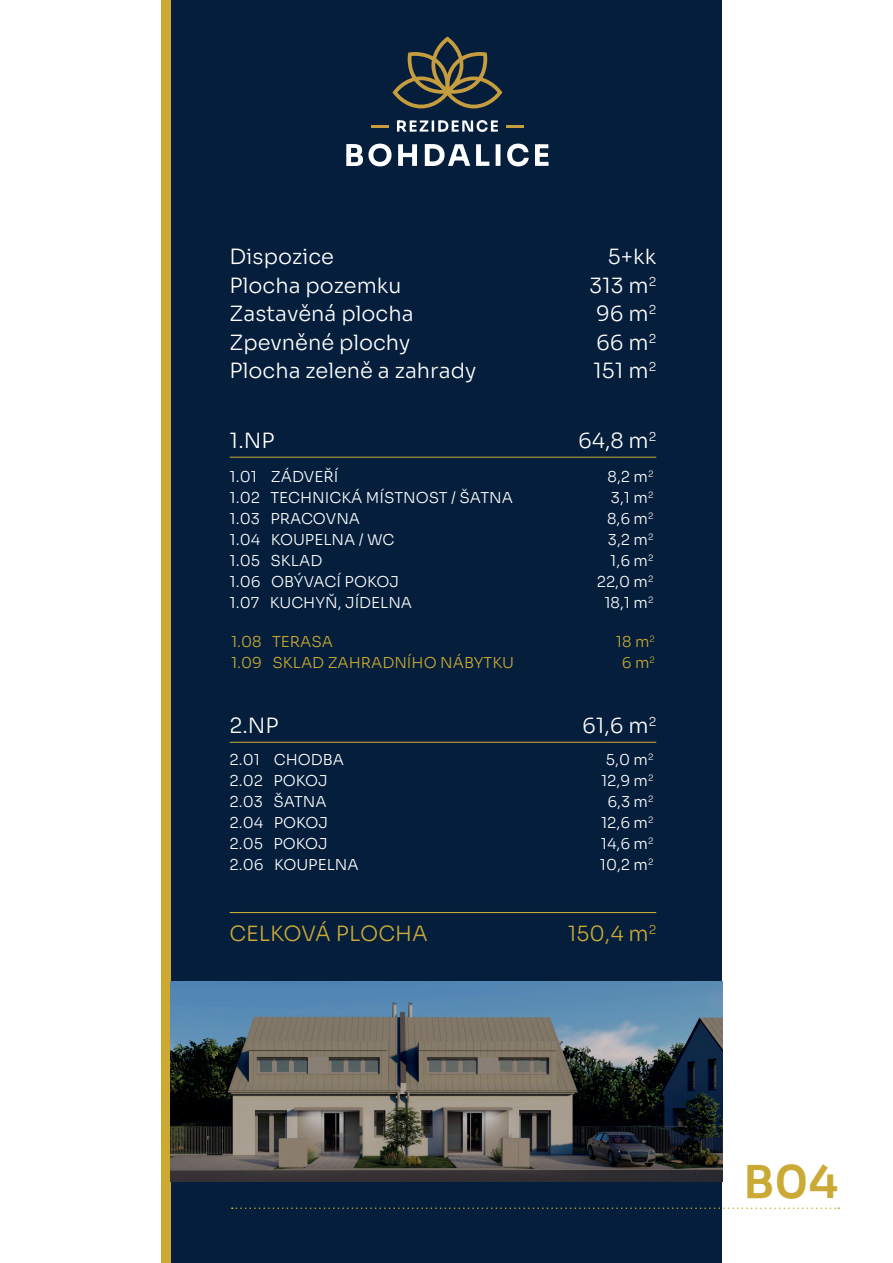
<style>
.page{position:relative;width:893px;height:1263px;background:#fff}
.page>*{position:absolute;margin:0;border:0;box-sizing:border-box;transform-origin:0 0}
.t1{font:600 45px "Sora";color:#caa934}
.t2{font:300 21px/28.5px "Sora";color:#fff}
.t3{font:300 21px "Sora";color:#caa934}
.t4{font:300 15px/21px "Sora";color:#fff}
.t5{font:300 15px/21px "Sora";color:#caa934}
</style>
<div class="page">
<div style="left:171px;top:1px;width:551px;height:1262px;background:#041e3b"></div>
<svg style="left:392px;top:37px;width:110px;height:71px"></svg>
<svg style="left:371px;top:125px;width:18px;height:2px"></svg>
<svg style="left:506px;top:125px;width:18px;height:2px"></svg>
<svg style="left:397px;top:120px;width:101px;height:12px"></svg>
<svg style="left:346px;top:143px;width:203px;height:23px"></svg>
<div style="left:162px;top:0;width:9px;height:1263px;background:#cda932"></div>
<hr style="left:230px;top:457px;width:426px;height:1px;background:#cda932">
<hr style="left:230px;top:742px;width:426px;height:1px;background:#cda932">
<hr style="left:230px;top:912px;width:426px;height:1px;background:#caa934">
<svg style="left:232px;top:1207px;width:607px;height:2px"></svg>
<img style="left:171px;top:982px;width:551px;height:200px">
<h2 class="t2" style="left:230px;top:240px;width:248px">Dispozice<br>Plocha pozemku<br>Zastavěná plocha<br>Zpevněné plochy<br>Plocha zeleně a zahrady</h2>
<h2 class="t2" style="left:589px;top:240px;width:68px;text-align:right">5+kk<br>313 m<sup>2<br></sup>96 m<sup>2<br></sup>66 m<sup>2<br></sup>151 m<sup>2</sup></h2>
<h2 class="t2" style="left:230px;top:424px;width:47px">1.NP</h2>
<h2 class="t2" style="left:578px;top:424px;width:80px">64,8 m<sup>2</sup></h2>
<p class="t4" style="left:230px;top:465px;width:285px">1.01 ZÁDVEŘÍ<br>1.02 TECHNICKÁ MÍSTNOST / ŠATNA<br>1.03 PRACOVNA<br>1.04 KOUPELNA / WC<br>1.05 SKLAD<br>1.06 OBÝVACÍ POKOJ<br>1.07 KUCHYŇ, JÍDELNA</p>
<p class="t4" style="left:597px;top:465px;width:58px;text-align:right">8,2 m<sup>2<br></sup>3,1 m<sup>2<br></sup>8,6 m<sup>2<br></sup>3,2 m<sup>2<br></sup>1,6 m<sup>2<br></sup>22,0 m<sup>2<br></sup>18,1 m<sup>2</sup></p>
<p class="t5" style="left:231px;top:630px;width:285px">1.08 TERASA<br>1.09 SKLAD ZAHRADNÍHO NÁBYTKU</p>
<p class="t5" style="left:616px;top:630px;width:40px;text-align:center">18 m<sup>2<br></sup>6 m<sup>2</sup></p>
<h2 class="t2" style="left:230px;top:709px;width:51px">2.NP</h2>
<h2 class="t2" style="left:582px;top:709px;width:76px">61,6 m<sup>2</sup></h2>
<p class="t4" style="left:230px;top:748px;width:131px">2.01 CHODBA<br>2.02 POKOJ<br>2.03 ŠATNA<br>2.04 POKOJ<br>2.05 POKOJ<br>2.06 KOUPELNA</p>
<p class="t4" style="left:600px;top:748px;width:55px;text-align:center">5,0 m<sup>2<br></sup>12,9 m<sup>2<br></sup>6,3 m<sup>2<br></sup>12,6 m<sup>2<br></sup>14,6 m<sup>2<br></sup>10,2 m<sup>2</sup></p>
<h2 class="t3" style="left:230px;top:916px;width:200px">CELKOVÁ PLOCHA</h2>
<h2 class="t3" style="left:568px;top:916px;width:90px">150,4 m<sup>2</sup></h2>
<h1 class="t1" style="left:743px;top:1144px;width:96px">B04</h1>
</div>
